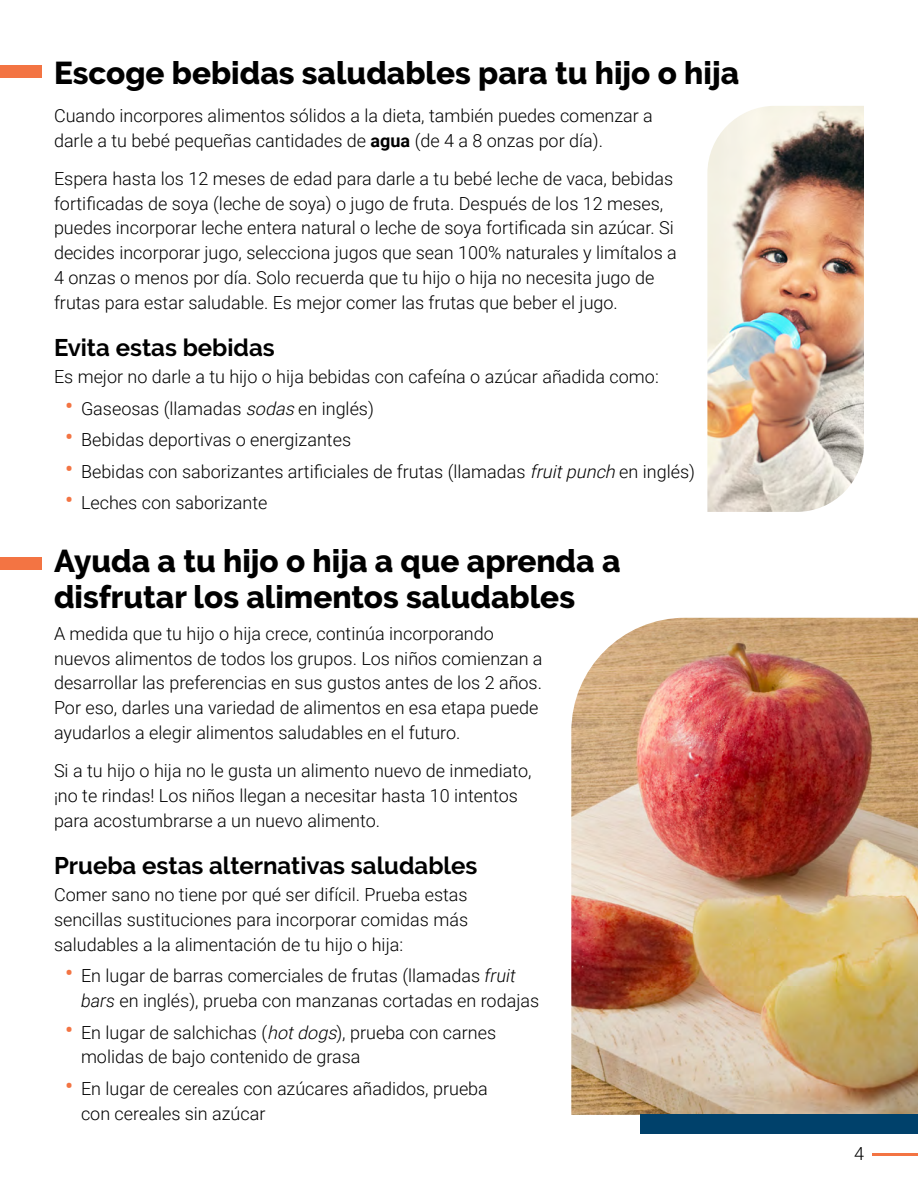
<style>
.page{position:relative;width:918px;height:1188px;background:#fff}
.page>*{position:absolute;margin:0;border:0;box-sizing:border-box;transform-origin:0 0}
.t1{font:800 31.5px/36px "Raleway";color:#000}
.t2{font:700 24px "Raleway";color:#000}
.t3{font:300 18px/24.8px "Roboto";color:#000}
.s1{font-weight:700}
.s2{font-size:27px;color:#f37443}
.s3{font-style:italic}
</style>
<div class="page">
<hr style="left:872px;top:1154px;width:46px;height:2px;background:#f37443">
<div style="left:0;top:65px;width:42px;height:12px;background:#f37443"></div>
<div style="left:0;top:557px;width:42px;height:13px;background:#f37443"></div>
<img style="left:707px;top:106px;width:157px;height:406px">
<img style="left:571px;top:618px;width:347px;height:497px">
<div style="left:640px;top:1115px;width:278px;height:19px;background:#00416b"></div>
<h1 class="t1" style="left:54px;top:55px;width:687px">Escoge bebidas saludables para tu hijo o hija</h1>
<p class="t3" style="left:54px;top:102px;width:600px">Cuando incorpores alimentos sólidos a la dieta, también puedes comenzar a darle a tu bebé pequeñas cantidades de <span class="s1">agua</span> (de 4 a 8 onzas por día).</p>
<p class="t3" style="left:54px;top:165px;width:624px">Espera hasta los 12 meses de edad para darle a tu bebé leche de vaca, bebidas fortificadas de soya (leche de soya) o jugo de fruta. Después de los 12 meses, puedes incorporar leche entera natural o leche de soya fortificada sin azúcar. Si decides incorporar jugo, selecciona jugos que sean 100% naturales y limítalos a 4 onzas o menos por día. Solo recuerda que tu hijo o hija no necesita jugo de frutas para estar saludable. Es mejor comer las frutas que beber el jugo.</p>
<h2 class="t2" style="left:54px;top:334px;width:222px">Evita estas bebidas</h2>
<p class="t3" style="left:54px;top:364px;width:606px">Es mejor no darle a tu hijo o hija bebidas con cafeína o azúcar añadida como:</p>
<p class="t3" style="left:65px;top:395px;width:311px"><span class="s2">•</span> Gaseosas (llamadas <span class="s3">sodas</span>en inglés)</p>
<p class="t3" style="left:65px;top:427px;width:288px"><span class="s2">•</span> Bebidas deportivas o energizantes</p>
<p class="t3" style="left:65px;top:458px;width:632px"><span class="s2">•</span> Bebidas con saborizantes artificiales de frutas (llamadas <span class="s3">fruitpunch</span> en inglés)</p>
<p class="t3" style="left:65px;top:490px;width:204px"><span class="s2">•</span> Leches con saborizante</p>
<h1 class="t1" style="left:54px;top:543px;width:568px">Ayuda a tu hijo o hija a que aprenda a disfrutar los alimentos saludables</h1>
<p class="t3" style="left:54px;top:620px;width:490px">A medida que tu hijo o hija crece, continúa incorporando nuevos alimentos de todos los grupos. Los niños comienzan a desarrollar las preferencias en sus gustos antes de los 2 años.<br>Por eso, darles una variedad de alimentos en esa etapa puede ayudarlos a elegir alimentos saludables en el futuro.</p>
<p class="t3" style="left:54px;top:758px;width:479px">Si a tu hijo o hija no le gusta un alimento nuevo de inmediato, ¡no te rindas! Los niños llegan a necesitar hasta 10 intentos para acostumbrarse a un nuevo alimento.</p>
<h2 class="t2" style="left:54px;top:852px;width:425px">Prueba estas alternativas saludables</h2>
<p class="t3" style="left:54px;top:882px;width:416px;text-align:justify">Comer sano no tiene por qué ser difícil. Prueba estas sencillas sustituciones para incorporar comidas más saludables a la alimentación de tu hijo o hija:</p>
<p class="t3" style="left:81px;top:963px;width:460px;text-indent:-16px"><span class="s2">•</span> En lugar de barras comerciales de frutas (llamadas <span class="s3">fruit bars</span> en inglés), prueba con manzanas cortadas en rodajas</p>
<p class="t3" style="left:81px;top:1019px;width:417px;text-indent:-16px"><span class="s2">•</span> En lugar de salchichas (<span class="s3">hotdogs</span>), prueba con carnes molidas de bajo contenido de grasa</p>
<p class="t3" style="left:81px;top:1075px;width:408px;text-indent:-16px"><span class="s2">•</span> En lugar de cereales con azúcares añadidos, prueba con cereales sin azúcar</p>
<p class="t3" style="left:854px;top:1141px;width:11px">4</p>
</div>
